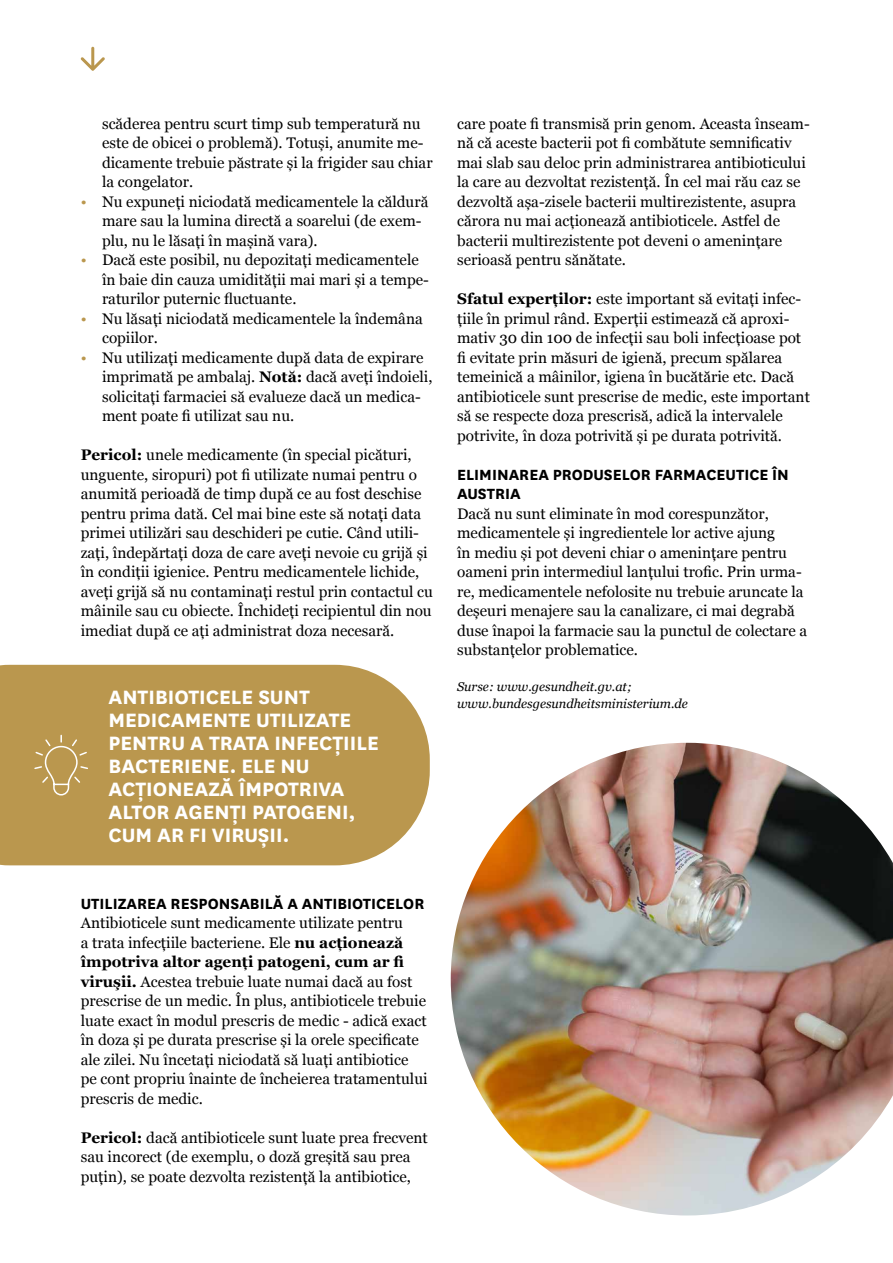
<style>
.page{position:relative;width:893px;height:1263px;background:#fff}
.page>*{position:absolute;margin:0;border:0;box-sizing:border-box;transform-origin:0 0}
.t1{font:700 22.65px/23px "National";color:#fff}
.t2{font:700 17.25px/19.5px "National";color:#000}
.t3{font:15.3px/19.5px "Georgia";color:#000}
.t4{font:italic 12.75px "Georgia";color:#000}
.s1{color:#ba974e}
.s2{font-weight:700}
</style>
<div class="page">
<svg style="left:81px;top:47px;width:24px;height:24px"></svg>
<img style="left:451px;top:743px;width:442px;height:472px">
<div style="left:0;top:665px;width:430px;height:200px;background:#ba974e"></div>
<svg style="left:33px;top:734px;width:56px;height:62px;background:#c0a05d"></svg>
<p class="t3" style="left:102px;top:113px;width:332px">scăderea pentru scurt timp sub temperatură nu este de obicei o problemă). Totuși, anumite me&shy;dicamente trebuie păstrate și la frigider sau chiar la congelator.</p>
<p class="t3" style="left:102px;top:191px;width:328px;text-indent:-21px"><span class="s1">•</span> Nu expuneți niciodată medicamentele la căldură mare sau la lumina directă a soarelui (de exem&shy;plu, nu le lăsați în mașină vara).</p>
<p class="t3" style="left:102px;top:249px;width:328px;text-indent:-21px"><span class="s1">•</span> Dacă este posibil, nu depozitați medicamentele în baie din cauza umidității mai mari și a tempe&shy;raturilor puternic fluctuante.</p>
<p class="t3" style="left:102px;top:308px;width:322px;text-indent:-21px"><span class="s1">•</span> Nu lăsați niciodată medicamentele la îndemâna copiilor.</p>
<p class="t3" style="left:102px;top:347px;width:332px;text-indent:-21px"><span class="s1">•</span> Nu utilizați medicamente după data de expirare imprimată pe ambalaj. <span class="s2">Notă:</span> dacă aveți îndoieli, solicitați farmaciei să evalueze dacă un medica&shy;ment poate fi utilizat sau nu.</p>
<p class="t3" style="left:81px;top:444px;width:354px"><span class="s2">Pericol:</span> unele medicamente (în special picături, unguente, siropuri) pot fi utilizate numai pentru o anumită perioadă de timp după ce au fost deschise pentru prima dată. Cel mai bine este să notați data primei utilizări sau deschideri pe cutie. Când utili&shy;zați, îndepărtați doza de care aveți nevoie cu grijă și în condiții igienice. Pentru medicamentele lichide, aveți grijă să nu contaminați restul prin contactul cu mâinile sau cu obiecte. Închideți recipientul din nou imediat după ce ați administrat doza necesară.</p>
<p class="t3" style="left:457px;top:113px;width:354px">care poate fi transmisă prin genom. Aceasta înseam&shy;nă că aceste bacterii pot fi combătute semnificativ mai slab sau deloc prin administrarea antibioticului la care au dezvoltat rezistență. În cel mai rău caz se dezvoltă așa-zisele bacterii multirezistente, asupra cărora nu mai acționează antibioticele. Astfel de bacterii multirezistente pot deveni o amenințare serioasă pentru sănătate.</p>
<p class="t3" style="left:457px;top:288px;width:354px"><span class="s2">Sfatul experţilor:</span> este important să evitați infec&shy;țiile în primul rând. Experții estimează că aproxi&shy;mativ 30 din 100 de infecții sau boli infecțioase pot fi evitate prin măsuri de igienă, precum spălarea temeinică a mâinilor, igiena în bucătărie etc. Dacă antibioticele sunt prescrise de medic, este important să se respecte doza prescrisă, adică la intervalele potrivite, în doza potrivită și pe durata potrivită.</p>
<p class="t2" style="left:457px;top:463px;width:333px">ELIMINAREA PRODUSELOR FARMACEUTICE ÎN<br>AUSTRIA</p>
<p class="t3" style="left:457px;top:503px;width:352px">Dacă nu sunt eliminate în mod corespunzător, medicamentele și ingredientele lor active ajung<br>în mediu și pot deveni chiar o amenințare pentru oameni prin intermediul lanțului trofic. Prin urma&shy;re, medicamentele nefolosite nu trebuie aruncate la deșeuri menajere sau la canalizare, ci mai degrabă duse înapoi la farmacie sau la punctul de colectare a substanțelor problematice.</p>
<p class="t4" style="left:457px;top:677px;width:176px">Surse: www.gesundheit.gv.at;</p>
<h1 class="t1" style="left:108px;top:684px;width:203px">ANTIBIOTICELE SUNT</h1>
<p class="t4" style="left:457px;top:694px;width:232px">www.bundesgesundheitsministerium.de</p>
<h1 class="t1" style="left:108px;top:707px;width:272px">MEDICAMENTE UTILIZATE<br>PENTRU A TRATA INFECŢIILE<br>BACTERIENE. ELE NU<br>ACŢIONEAZĂ ÎMPOTRIVA<br>ALTOR AGENŢI PATOGENI,<br>CUM AR FI VIRUȘII.</h1>
<p class="t2" style="left:81px;top:892px;width:345px">UTILIZAREA RESPONSABILĂ A ANTIBIOTICELOR</p>
<p class="t3" style="left:81px;top:912px;width:348px">Antibioticele sunt medicamente utilizate pentru<br>a trata infecțiile bacteriene. Ele <span class="s2">nu acţionează împotriva altor agenţi patogeni, cum ar fi viruşii.</span> Acestea trebuie luate numai dacă au fost prescrise de un medic. În plus, antibioticele trebuie luate exact în modul prescris de medic - adică exact în doza și pe durata prescrise și la orele specificate ale zilei. Nu încetați niciodată să luați antibiotice pe cont propriu înainte de încheierea tratamentului prescris de medic.</p>
<p class="t3" style="left:81px;top:1127px;width:349px"><span class="s2">Pericol:</span> dacă antibioticele sunt luate prea frecvent sau incorect (de exemplu, o doză greșită sau prea puțin), se poate dezvolta rezistență la antibiotice,</p>
</div>
